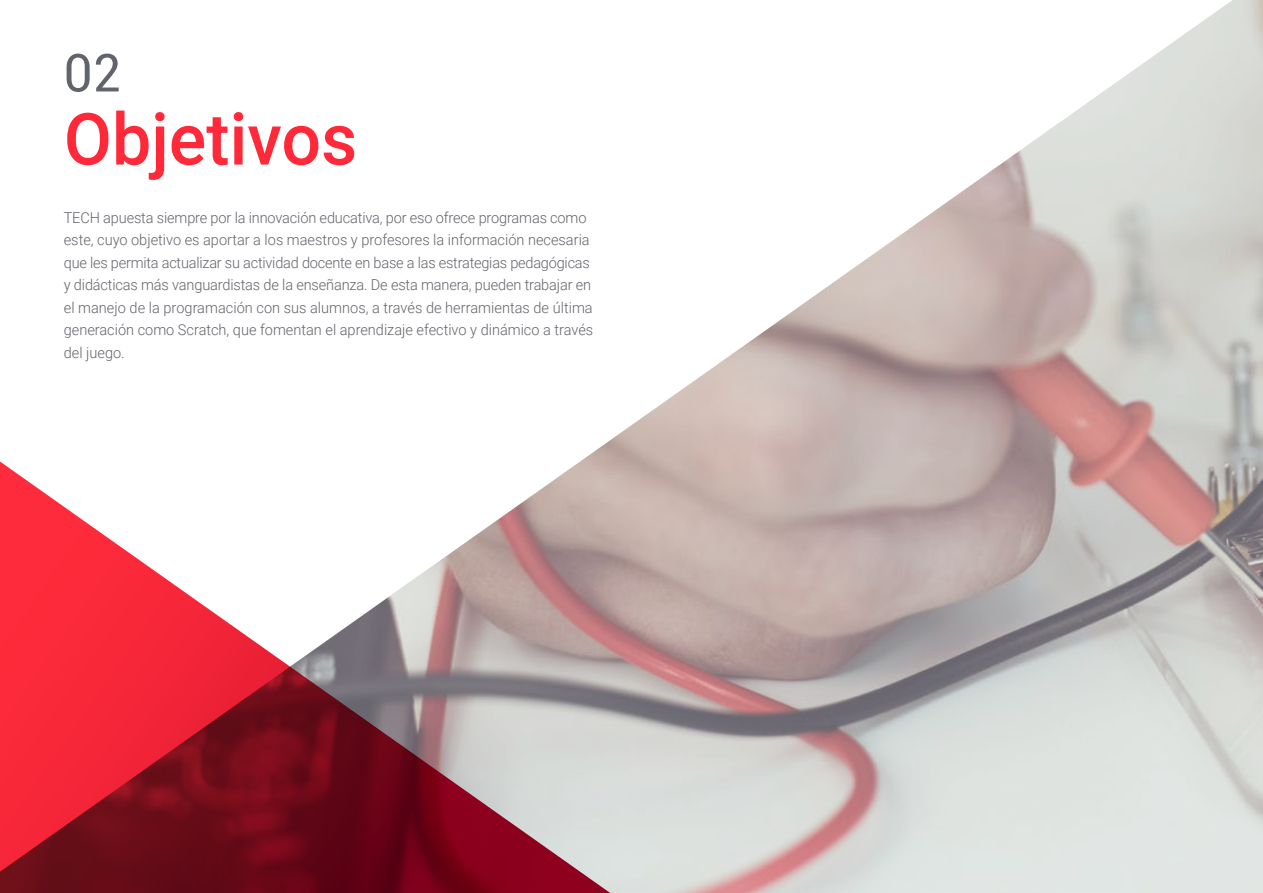
<style>
.page{position:relative;width:1263px;height:893px;background:#fff}
.page>*{position:absolute;margin:0;border:0;box-sizing:border-box;transform-origin:0 0}
.t1{font:500 72px "Roboto";color:#ff293a}
.t2{font:52.5px "Roboto";color:#61646a}
.t3{font:300 15px/22.5px "Roboto";letter-spacing:-.01em;color:#61646a}
</style>
<div class="page">
<img style="left:602px;top:0;width:661px;height:893px">
<svg style="left:0;top:446px;width:640px;height:447px"></svg>
<h2 class="t2" style="left:64px;top:36px;width:59px">02</h2>
<h1 class="t1" style="left:64px;top:89px;width:295px">Objetivos</h1>
<p class="t3" style="left:64px;top:205px;width:531px">TECH apuesta siempre por la innovación educativa, por eso ofrece programas como este, cuyo objetivo es aportar a los maestros y profesores la información necesaria que les permita actualizar su actividad docente en base a las estrategias pedagógicas y didácticas más vanguardistas de la enseñanza. De esta manera, pueden trabajar en el manejo de la programación con sus alumnos, a través de herramientas de última generación como Scratch, que fomentan el aprendizaje efectivo y dinámico a través del juego.</p>
</div>
